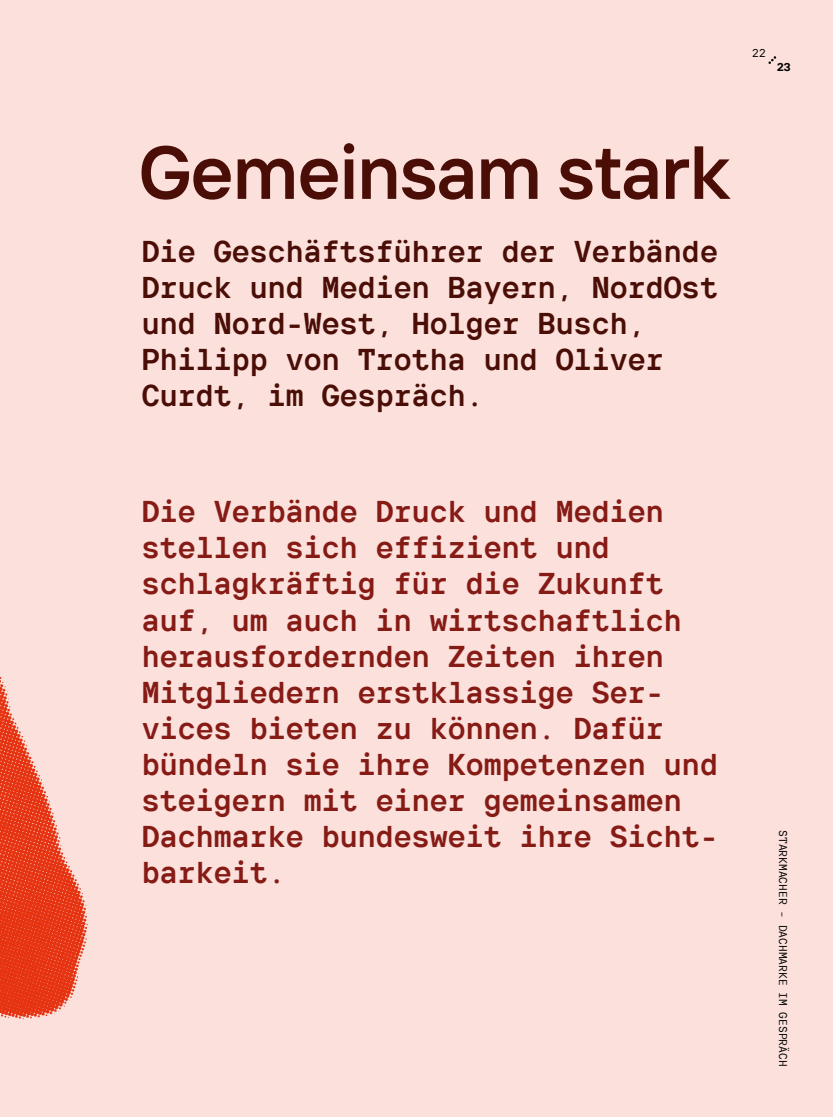
<style>
.page{position:relative;width:833px;height:1117px;background:#fff}
.page>*{position:absolute;margin:0;border:0;box-sizing:border-box;transform-origin:0 0}
.t1{font:75px "TT Interphases Pro Dm Bd";letter-spacing:-.01em;color:#4a0e07}
.t2{font:700 30px/36px "TT Interphases Pro Mono";color:#861b16}
.t3{font:700 30px/36px "TT Interphases Pro Mono";color:#4a0e07}
.t4{font:11.25px "TT Interphases Pro Mono";color:#000}
.t5{font:700 11.25px "TT Interphases Pro";color:#000}
.t6{font:11.25px "TT Interphases Pro";color:#000}
</style>
<div class="page">
<div style="left:0;top:0;width:833px;height:1116px;background:#fbe0db"></div>
<img style="left:0;top:677px;width:88px;height:343px">
<svg style="left:768px;top:56px;width:8px;height:8px"></svg>
<p class="t6" style="left:752px;top:46px;width:15px">22</p>
<p class="t5" style="left:777px;top:60px;width:15px">23</p>
<h1 class="t1" style="left:138px;top:124px;width:593px">Gemeinsam stark</h1>
<p class="t3" style="left:142px;top:233px;width:578px">Die Geschäftsführer der Verbände<br>Druck und Medien Bayern, NordOst und Nord-West, Holger Busch,<br>Philipp von Trotha und Oliver<br>Curdt, im Gespräch.</p>
<p class="t2" style="left:142px;top:493px;width:578px">Die Verbände Druck und Medien stellen sich effizient und schlagkräftig für die Zukunft auf, um auch in wirtschaftlich herausfordernden Zeiten ihren<br>Mitgliedern erstklassige Ser&shy;vices bieten zu können. Dafür bündeln sie ihre Kompetenzen und steigern mit einer gemeinsamen<br>Dachmarke bundesweit ihre Sicht&shy;barkeit.</p>
<p class="t4" style="left:790px;top:829px;width:238px;rotate:90deg">STARKMACHER – DACHMARKE IM GESPRÄCH</p>
</div>
